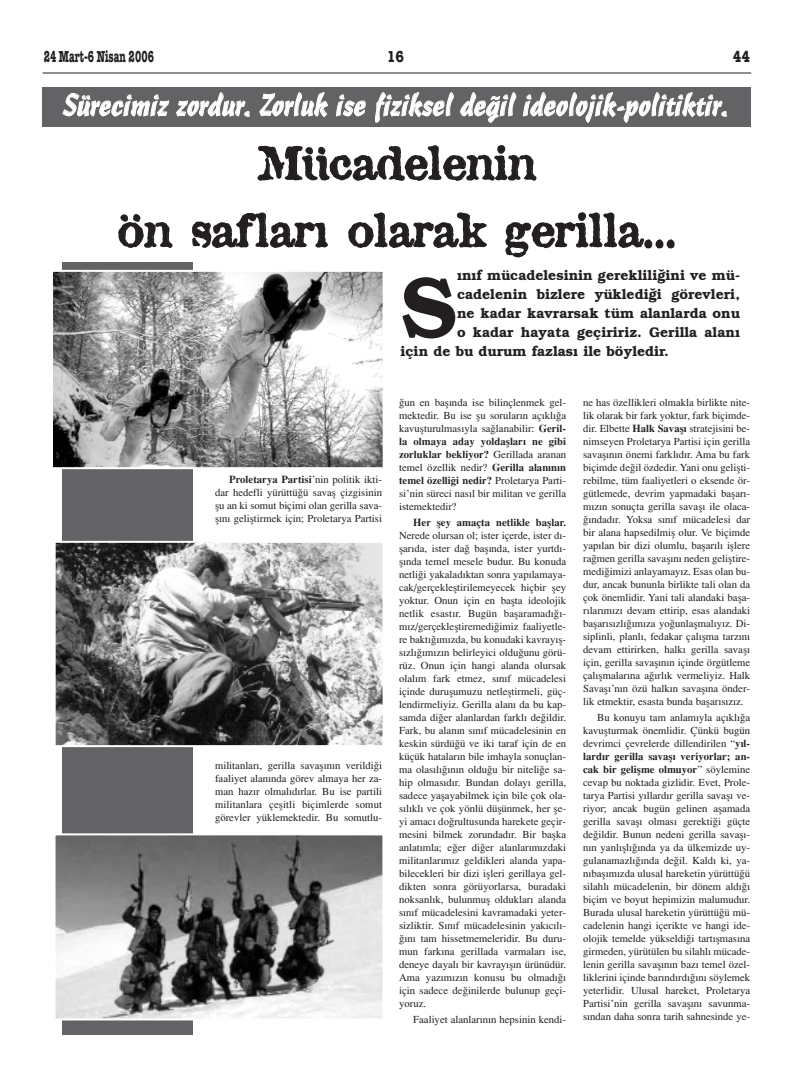
<style>
.page{position:relative;width:794px;height:1077px;background:#fff}
.page>*{position:absolute;margin:0;border:0;box-sizing:border-box;transform-origin:0 0}
.t1{font:85.8px "Bookman Turk B";color:#231f20}
.t2{font:48px/67.3px "Attic Turk";color:#231f20;text-align:center}
.t3{font:30px "Casca Script YM";color:#fff;scale:.9 1}
.t4{font:700 16px "American Typewriter";color:#231f20;scale:.6 1}
.t5{font:700 16px "American Typewriter";color:#231f20;scale:.82 1}
.t6{font:14px "Bookman Turk B";color:#231f20}
.t7{font:10.7px/13px "Times Turk";color:#231f20;text-align:justify}
.t8{font:10.7px/13px "Times Turk B";color:#231f20}
.s1{font-family:"Times Turk"}
.s2{font-family:"Times Turk B"}
</style>
<div class="page">
<div style="left:43px;top:87px;width:708px;height:40px;background:#636366"></div>
<hr style="left:43px;top:72px;width:708px;height:2px;background:#231f20">
<div style="left:62px;top:262px;width:131px;height:773px;background:#636366"></div>
<img style="left:54px;top:273px;width:328px;height:193px">
<div style="left:51px;top:270px;width:334px;height:199px;border:2px solid #fff"></div>
<img style="left:57px;top:544px;width:325px;height:200px">
<div style="left:54px;top:541px;width:331px;height:206px;border:2px solid #fff"></div>
<img style="left:57px;top:836px;width:324px;height:181px">
<div style="left:54px;top:833px;width:330px;height:187px;border:2px solid #fff"></div>
<h3 class="t4" style="left:44px;top:51px;width:185px">24 Mart-6 Nisan 2006</h3>
<h3 class="t5" style="left:387px;top:51px;width:23px">16</h3>
<h3 class="t5" style="left:733px;top:51px;width:23px">44</h3>
<h3 class="t3" style="left:63px;top:93px;width:741px">Sürecimiz zordur. Zorluk ise fiziksel de¤il ideolojik-politiktir.</h3>
<h2 class="t2" style="left:118px;top:135px;width:560px">Mücadelenin<br>ön saflar› olarak gerilla...</h2>
<p class="t8" style="left:229px;top:475px;width:154px">Proletarya Partisi<span class="s1">’nin politik ikti-</span></p>
<p class="t7" style="left:215px;top:487px;width:169px">dar hedefli yürüttü¤ü savafl çizgisinin flu an ki somut biçimi olan gerilla sava&shy;fl›n› gelifltirmek için; Proletarya Partisi</p>
<p class="t7" style="left:215px;top:760px;width:169px">militanlar›, gerilla savafl›n›n verildi¤i faaliyet alan›nda görev almaya her za&shy;man haz›r olmal›d›rlar. Bu ise partili militanlara çeflitli biçimlerde somut görevler yüklemektedir. Bu somutlu-</p>
<h3 class="t6" style="left:457px;top:270px;width:285px">›n›f mücadelesinin gereklili¤ini ve mü-</h3>
<h3 class="t6" style="left:457px;top:289px;width:285px">cadelenin bizlere yükledi¤i görevleri,</h3>
<h3 class="t6" style="left:457px;top:308px;width:285px">ne kadar kavrarsak tüm alanlarda onu</h3>
<h3 class="t6" style="left:457px;top:327px;width:285px">o kadar hayata geçiririz. Gerilla alan›</h3>
<h3 class="t6" style="left:401px;top:346px;width:270px">için de bu durum fazlas› ile böyledir.</h3>
<h1 class="t1" style="left:401px;top:277px;width:58px">S</h1>
<p class="t7" style="left:399px;top:397px;width:169px">¤un en bafl›nda ise bilinçlenmek gel&shy;mektedir. Bu ise flu sorular›n aç›kl›¤a kavuflturulmas›yla sa¤lanabilir: <span class="s2">Geril-</span></p>
<p class="t8" style="left:399px;top:437px;width:169px">la olmaya aday yoldafllar› ne gibi zorluklar bekliyor? <span class="s1">Gerillada aranan</span></p>
<p class="t7" style="left:399px;top:462px;width:169px">temel özellik nedir? <span class="s2">Gerilla alan›n›n</span></p>
<p class="t8" style="left:399px;top:476px;width:169px">temel özelli¤i nedir? <span class="s1">Proletarya Parti-</span></p>
<p class="t7" style="left:399px;top:488px;width:169px">si’nin süreci nas›l bir militan ve gerilla istemektedir?</p>
<p class="t8" style="left:413px;top:517px;width:154px">Her fley amaçta netlikle bafllar.</p>
<p class="t7" style="left:399px;top:530px;width:169px">Nerede olursan ol; ister içerde, ister d›- flar›da, ister da¤ bafl›nda, ister yurtd›- fl›nda temel mesele budur. Bu konuda netli¤i yakalad›ktan sonra yap›lamaya&shy;cak/gerçeklefltirilemeyecek hiçbir fley yoktur. Onun için en baflta ideolojik netlik esast›r. Bugün baflaramad›¤›- m›z/gerçeklefltiremedi¤imiz faaliyetle&shy;re bakt›¤›m›zda, bu konudaki kavray›fl&shy;s›zl›¤›m›z›n belirleyici oldu¤unu görü&shy;rüz. Onun için hangi alanda olursak olal›m fark etmez, s›n›f mücadelesi içinde duruflumuzu netlefltirmeli, güç&shy;lendirmeliyiz. Gerilla alan› da bu kap&shy;samda di¤er alanlardan farkl› de¤ildir.<br>Fark, bu alan›n s›n›f mücadelesinin en keskin sürdü¤ü ve iki taraf için de en küçük hatalar›n bile imhayla sonuçlan&shy;ma olas›l›¤›n›n oldu¤u bir niteli¤e sa&shy;hip olmas›d›r. Bundan dolay› gerilla, sadece yaflayabilmek için bile çok ola&shy;s›l›kl› ve çok yönlü düflünmek, her fle&shy;yi amac› do¤rultusunda harekete geçir&shy;mesini bilmek zorundad›r. Bir baflka anlat›mla; e¤er di¤er alanlar›m›zdaki militanlar›m›z geldikleri alanda yapa&shy;bilecekleri bir dizi iflleri gerillaya gel&shy;dikten sonra görüyorlarsa, buradaki noksanl›k, bulunmufl olduklar› alanda s›n›f mücadelesini kavramadaki yeter&shy;sizliktir. S›n›f mücadelesinin yak›c›l›- ¤›n› tam hissetmemeleridir. Bu duru&shy;mun fark›na gerillada varmalar› ise, deneye dayal› bir kavray›fl›n ürünüdür.<br>Ama yaz›m›z›n konusu bu olmad›¤› için sadece de¤inilerde bulunup geçi&shy;yoruz.</p>
<p class="t7" style="left:413px;top:1014px;width:154px">Faaliyet alanlar›n›n hepsinin kendi-</p>
<p class="t7" style="left:583px;top:397px;width:169px">ne has özellikleri olmakla birlikte nite&shy;lik olarak bir fark yoktur, fark biçimde&shy;dir. Elbette <span class="s2">Halk Savafl›</span> stratejisini be&shy;nimseyen Proletarya Partisi için gerilla savafl›n›n önemi farkl›d›r. Ama bu fark biçimde de¤il özdedir. Yani onu geliflti&shy;rebilme, tüm faaliyetleri o eksende ör&shy;gütlemede, devrim yapmadaki baflar›- m›z›n sonuçta gerilla savafl› ile olaca-¤›ndad›r. Yoksa s›n›f mücadelesi dar bir alana hapsedilmifl olur. Ve biçimde yap›lan bir dizi olumlu, baflar›l› ifllere ra¤men gerilla savafl›n› neden gelifltire&shy;medi¤imizi anlayamay›z. Esas olan bu&shy;dur, ancak bununla birlikte tali olan da çok önemlidir. Yani tali alandaki bafla&shy;r›lar›m›z› devam ettirip, esas alandaki baflar›s›zl›¤›m›za yo¤unlaflmal›y›z. Di&shy;siplinli, planl›, fedakar çal›flma tarz›n› devam ettirirken, halk› gerilla savafl› için, gerilla savafl›n›n içinde örgütleme çal›flmalar›na a¤›rl›k vermeliyiz. Halk Savafl›’n›n özü halk›n savafl›na önder&shy;lik etmektir, esasta bunda baflar›s›z›z.</p>
<p class="t7" style="left:583px;top:712px;width:169px;text-indent:14px">Bu konuyu tam anlam›yla aç›kl›¤a kavuflturmak önemlidir. Çünkü bugün devrimci çevrelerde dillendirilen “<span class="s2">y›l-</span></p>
<p class="t8" style="left:583px;top:751px;width:169px">lard›r gerilla savafl› veriyorlar; an&shy;cak bir geliflme olmuyor<span class="s1">” söylemine</span></p>
<p class="t7" style="left:583px;top:777px;width:169px">cevap bu noktada gizlidir. Evet, Prole&shy;tarya Partisi y›llard›r gerilla savafl› ve&shy;riyor; ancak bugün gelinen aflamada gerilla savafl› olmas› gerekti¤i güçte de¤ildir. Bunun nedeni gerilla savafl›- n›n yanl›fll›¤›nda ya da ülkemizde uy&shy;gulanamazl›¤›nda de¤il. Kald› ki, ya&shy;n›bafl›m›zda ulusal hareketin yürüttü¤ü silahl› mücadelenin, bir dönem ald›¤› biçim ve boyut hepimizin malumudur.<br>Burada ulusal hareketin yürüttü¤ü mü&shy;cadelenin hangi içerikte ve hangi ide&shy;olojik temelde yükseldi¤i tart›flmas›na girmeden, yürütülen bu silahl› mücade&shy;lenin gerilla savafl›n›n baz› temel özel&shy;liklerini içinde bar›nd›rd›¤›n› söylemek yeterlidir. Ulusal hareket, Proletarya Partisi’nin gerilla savafl›n› savunma&shy;s›ndan daha sonra tarih sahnesinde ye-</p>
</div>
